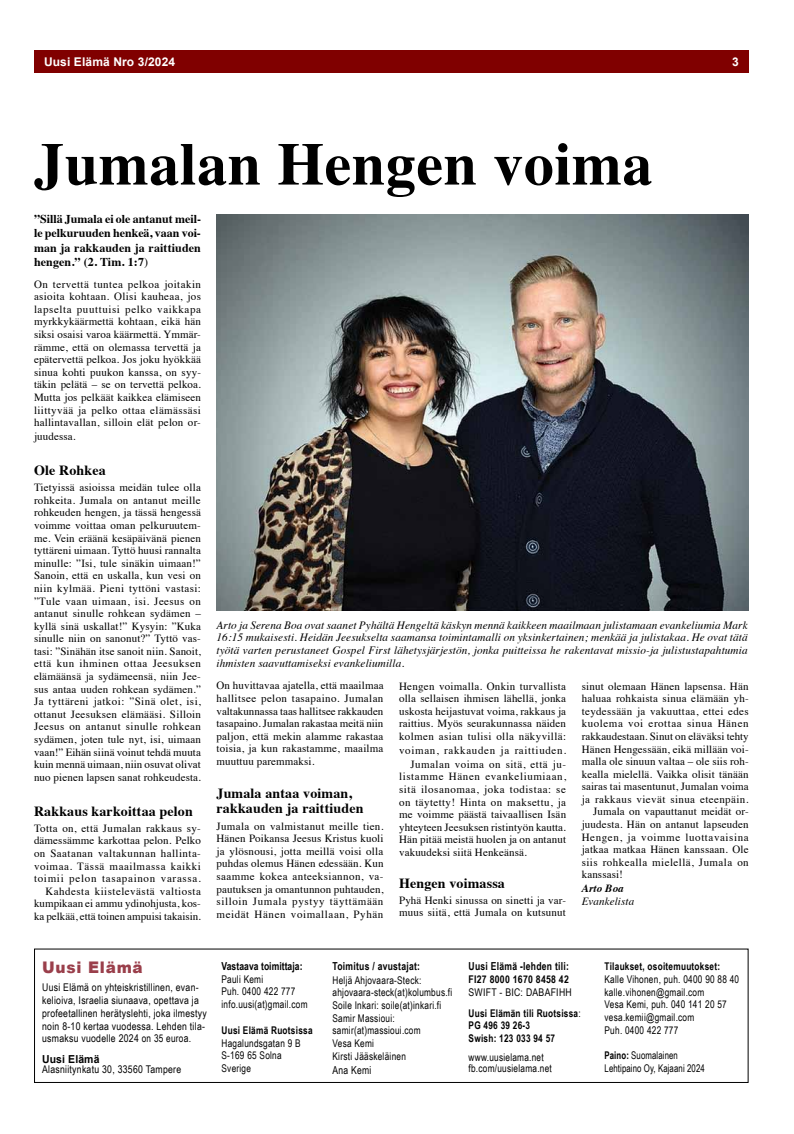
<style>
.page{position:relative;width:794px;height:1134px;background:#fff}
.page>*{position:absolute;margin:0;border:0;box-sizing:border-box;transform-origin:0 0}
.t1{font:700 60px "Times";letter-spacing:.01em;color:#000}
.t2{font:900 16px "Arial";letter-spacing:.05em;color:#9a3f4b;scale:.95 1}
.t3{font:700 14px/15px "Times";letter-spacing:.01em;color:#000}
.t4{font:700 12px/14.4px "Times";letter-spacing:.01em;color:#000;text-align:justify}
.t5{font:700 12px "Arial";letter-spacing:.01em;color:#fff}
.t6{font:italic 11.2px/12.9px "Times";letter-spacing:.01em;color:#000;text-align:justify}
.t7{font:11px/12.6px "Times";letter-spacing:.015em;color:#000;text-align:justify}
.t8{font:11px/12.6px "Times";letter-spacing:.04em;color:#000;text-align:right}
.t9{font:11px/14px "Times";letter-spacing:.06em;color:#000;text-align:right}
.t10{font:11px "Times";letter-spacing:.05em;color:#000}
.t11{font:700 11px "Arial Narrow";letter-spacing:.025em;color:#000;scale:.95 1}
.t12{font:11px "Times";letter-spacing:.035em;color:#000}
.t13{font:700 11px "Arial Narrow";letter-spacing:.005em;color:#000;scale:.95 1}
.t14{font:italic 11px "Times";letter-spacing:.01em;color:#000}
.t15{font:700 11px "Arial";letter-spacing:.01em;color:#000;scale:.95 1}
.t16{font:11px "Arial Narrow";letter-spacing:.025em;color:#000;scale:.95 1}
.t17{font:italic 700 11px "Times";letter-spacing:.01em;color:#000}
.t18{font:10.6px/12.7px "Arial Narrow";letter-spacing:.025em;color:#000;scale:.95 1}
.t19{font:10.6px/12.7px "Arial Narrow";letter-spacing:.025em;color:#000}
.t20{font:700 10.6px/20.7px "Arial Narrow";letter-spacing:.025em;color:#000;scale:.95 1}
.t21{font:10.6px/12.7px "Arial Narrow";letter-spacing:.025em;color:#000;scale:.9 1}
.t22{font:700 10.6px "Arial Narrow";letter-spacing:.025em;color:#000}
.s1{font-weight:400}
.s2{font-size:11px}
.s3{font-weight:700}
</style>
<div class="page">
<div style="left:34px;top:50px;width:714px;height:23px;background:#800000"></div>
<div style="left:34px;top:948px;width:714px;height:135px;border:1px solid #000"></div>
<img style="left:216px;top:215px;width:532px;height:395px">
<p class="t5" style="left:44px;top:54px;width:133px">Uusi Elämä Nro 3/2024</p>
<p class="t5" style="left:732px;top:54px;width:8px">3</p>
<h1 class="t1" style="left:34px;top:107px;width:620px">Jumalan Hengen voima</h1>
<p class="t4" style="left:34px;top:210px;width:168px">”Sillä Jumala ei ole antanut meil&shy;le pelkuruuden henkeä, vaan voi&shy;man ja rakkauden ja raittiuden hengen.” (2. Tim. 1:7<span class="s1">)</span></p>
<p class="t7" style="left:34px;top:277px;width:168px">On tervettä tuntea pelkoa joitakin asioita kohtaan. Olisi kauheaa, jos lapselta puuttuisi pelko vaikkapa myrkkykäärmettä kohtaan, eikä hän siksi osaisi varoa käärmettä. Ymmär&shy;rämme, että on olemassa tervettä ja epätervettä pelkoa. Jos joku hyökkää sinua kohti puukon kanssa, on syy&shy;täkin pelätä – se on tervettä pelkoa.<br>Mutta jos pelkäät kaikkea elämiseen liittyvää ja pelko ottaa elämässäsi hallintavallan, silloin elät pelon or-</p>
<p class="t7" style="left:34px;top:429px;width:43px">juudessa.</p>
<p class="t3" style="left:34px;top:461px;width:73px">Ole Rohkea</p>
<p class="t7" style="left:34px;top:480px;width:168px">Tietyissä asioissa meidän tulee olla rohkeita. Jumala on antanut meille rohkeuden hengen, ja tässä hengessä voimme voittaa oman pelkuruutem&shy;me. Vein eräänä kesäpäivänä pienen tyttäreni uimaan. Tyttö huusi rannalta minulle: ”Isi, tule sinäkin uimaan!” Sanoin, että en uskalla, kun vesi on niin kylmää. Pieni tyttöni vastasi: ”Tule vaan uimaan, isi. Jeesus on antanut sinulle rohkean sydämen – kyllä sinä uskallat!” Kysyin: ”Kuka sinulle niin on sanonut?” Tyttö vas&shy;tasi: ”Sinähän itse sanoit niin. Sanoit, että kun ihminen ottaa Jeesuksen elämäänsä ja sydämeensä, niin Jee&shy;sus antaa uuden rohkean sydämen.” Ja tyttäreni jatkoi: ”Sinä olet, isi, ottanut Jeesuksen elämääsi. Silloin Jeesus on antanut sinulle rohkean sydämen, joten tule nyt, isi, uimaan vaan!” Eihän siinä voinut tehdä muuta kuin mennä uimaan, niin osuvat olivat nuo pienen lapsen sanat rohkeudesta.</p>
<p class="t3" style="left:34px;top:802px;width:160px">Rakkaus karkoittaa pelon</p>
<p class="t8" style="left:34px;top:821px;width:168px">Totta on, että Jumalan rakkaus sy&shy;dämessämme karkottaa pelon. Pelko on Saatanan valtakunnan hallinta&shy;voimaa. Tässä maailmassa kaikki toimii pelon tasapainon varassa.<br>Kahdesta kiistelevästä valtiosta kumpikaan ei ammu ydinohjusta, kos&shy;ka pelkää, että toinen ampuisi takaisin.</p>
<p class="t6" style="left:216px;top:618px;width:532px">Arto ja Serena Boa ovat saanet Pyhältä Hengeltä käskyn mennä kaikkeen maailmaan julistamaan evankeliumia Mark 16:15 mukaisesti. Heidän Jeesukselta saamansa toimintamalli on yksinkertainen; menkää ja julistakaa. He ovat tätä työtä varten perustaneet Gospel First lähetysjärjestön, jonka puitteissa he rakentavat missio-ja julistustapahtumia ihmisten saavuttamiseksi evankeliumilla.</p>
<p class="t7" style="left:216px;top:678px;width:168px">On huvittavaa ajatella, että maailmaa hallitsee pelon tasapaino. Jumalan valtakunnassa taas hallitsee rakkauden tasapaino. Jumalan rakastaa meitä niin paljon, että mekin alamme rakastaa toisia, ja kun rakastamme, maailma muuttuu paremmaksi.</p>
<p class="t3" style="left:216px;top:784px;width:148px">Jumala antaa voiman, rakkauden ja raittiuden</p>
<p class="t7" style="left:216px;top:819px;width:168px">Jumala on valmistanut meille tien.<br>Hänen Poikansa Jeesus Kristus kuoli ja ylösnousi, jotta meillä voisi olla puhdas olemus Hänen edessään. Kun saamme kokea anteeksiannon, va&shy;pautuksen ja omantunnon puhtauden, silloin Jumala pystyy täyttämään meidät Hänen voimallaan, Pyhän</p>
<p class="t7" style="left:399px;top:678px;width:168px">Hengen voimalla. Onkin turvallista olla sellaisen ihmisen lähellä, jonka uskosta heijastuvat voima, rakkaus ja raittius. Myös seurakunnassa näiden kolmen asian tulisi olla näkyvillä:</p>
<p class="t9" style="left:399px;top:742px;width:168px">voiman, rakkauden ja raittiuden.<br>Jumalan voima on sitä, että ju-</p>
<p class="t7" style="left:399px;top:769px;width:169px">listamme Hänen evankeliumiaan, sitä ilosanomaa, joka todistaa: se on täytetty! Hinta on maksettu, ja me voimme päästä taivaallisen Isän yhteyteen Jeesuksen ristintyön kautta.<br>Hän pitää meistä huolen ja on antanut vakuudeksi siitä Henkeänsä.</p>
<p class="t3" style="left:399px;top:874px;width:107px">Hengen voimassa</p>
<p class="t7" style="left:399px;top:893px;width:168px">Pyhä Henki sinussa on sinetti ja var&shy;muus siitä, että Jumala on kutsunut</p>
<p class="t7" style="left:582px;top:679px;width:168px">sinut olemaan Hänen lapsensa. Hän</p>
<p class="t7" style="left:582px;top:691px;width:168px">haluaa rohkaista sinua elämään yh-</p>
<p class="t7" style="left:582px;top:704px;width:168px">teydessään ja vakuuttaa, ettei edes</p>
<p class="t10" style="left:582px;top:713px;width:168px">kuolema voi erottaa sinua Hänen</p>
<p class="t7" style="left:582px;top:729px;width:168px">rakkaudestaan. Sinut on eläväksi tehty</p>
<p class="t7" style="left:582px;top:741px;width:168px">Hänen Hengessään, eikä millään voi-</p>
<p class="t7" style="left:582px;top:754px;width:168px">malla ole sinuun valtaa – ole siis roh-</p>
<p class="t7" style="left:582px;top:767px;width:168px">kealla mielellä. Vaikka olisit tänään</p>
<p class="t7" style="left:582px;top:779px;width:168px">sairas tai masentunut, Jumalan voima</p>
<p class="t12" style="left:582px;top:789px;width:168px">ja rakkaus vievät sinua eteenpäin.</p>
<p class="t7" style="left:593px;top:804px;width:157px">Jumala on vapauttanut meidät or-</p>
<p class="t7" style="left:582px;top:817px;width:168px">juudesta. Hän on antanut lapseuden</p>
<p class="t10" style="left:582px;top:827px;width:168px">Hengen, ja voimme luottavaisina</p>
<p class="t7" style="left:582px;top:842px;width:168px">jatkaa matkaa Hänen kanssaan. Ole</p>
<p class="t8" style="left:582px;top:855px;width:168px">siis rohkealla mielellä, Jumala on</p>
<p class="t7" style="left:582px;top:867px;width:43px">kanssasi!</p>
<p class="t17" style="left:582px;top:878px;width:44px">Arto Boa</p>
<p class="t14" style="left:582px;top:892px;width:54px">Evankelista</p>
<h2 class="t2" style="left:42px;top:956px;width:107px">Uusi Elämä</h2>
<p class="t19" style="left:42px;top:981px;width:166px">Uusi Elämä on yhteiskristillinen, evan&shy;kelioiva, Israelia siunaava, opettava ja profeetallinen herätyslehti, joka ilmestyy noin 8-10 kertaa vuodessa. Lehden tila&shy;usmaksu vuodelle 2024 on 35 euro<span class="s2">a.</span></p>
<p class="t15" style="left:42px;top:1052px;width:62px">Uusi Elämä</p>
<p class="t19" style="left:42px;top:1063px;width:141px">Alasniitynkatu 30, 33560 Tampere</p>
<p class="t13" style="left:221px;top:957px;width:87px">Vastaava toimittaja:</p>
<p class="t18" style="left:221px;top:972px;width:92px">Pauli Kemi<br>Puh. 0400 422 777 info.uusi(at)gmail.com</p>
<p class="t20" style="left:221px;top:1019px;width:97px">Uusi Elämä Ruotsissa</p>
<p class="t18" style="left:221px;top:1036px;width:85px">Hagalundsgatan 9 B<br>S-169 65 Solna<br>Sverige</p>
<p class="t11" style="left:332px;top:957px;width:94px">Toimitus / avustajat:</p>
<p class="t18" style="left:332px;top:973px;width:128px">Heljä Ahjovaara-Steck: ahjovaara-steck(at)kolumbus.fi<br>Soile Inkari: soile(at)inkari.fi<br>Samir Massioui: samir(at)massioui.com<br>Vesa Kemi<br>Kirsti Jääskeläinen</p>
<p class="t16" style="left:332px;top:1061px;width:43px">Ana Kemi</p>
<p class="t11" style="left:468px;top:958px;width:107px">Uusi Elämä -lehden tili:</p>
<p class="t22" style="left:468px;top:971px;width:102px">FI27 8000 1670 8458 42</p>
<p class="t20" style="left:468px;top:981px;width:119px"><span class="s1">SWIFT - BIC: DABAFIHH<br></span>Uusi Elämän tili Ruotsissa<span class="s1">:</span></p>
<p class="t20" style="left:468px;top:1019px;width:93px;line-height:12.7px">PG 496 39 26-3<br>Swish: 123 033 94 57</p>
<p class="t18" style="left:468px;top:1051px;width:89px;line-height:11px">www.uusielama.net fb.com/uusielama.net</p>
<p class="t20" style="left:604px;top:955px;width:123px">Tilaukset, osoitemuutokset:</p>
<p class="t18" style="left:604px;top:972px;width:143px">Kalle Vihonen, puh. 0400 90 88 40 kalle.vihonen@gmail.com<br>Vesa Kemi, puh. 040 141 20 57 vesa.kemii@gmail.com<br>Puh. 0400 422 777</p>
<p class="t21" style="left:604px;top:1049px;width:113px"><span class="s3">Paino:</span> Suomalainen<br>Lehtipaino Oy, Kajaani 2024</p>
</div>
